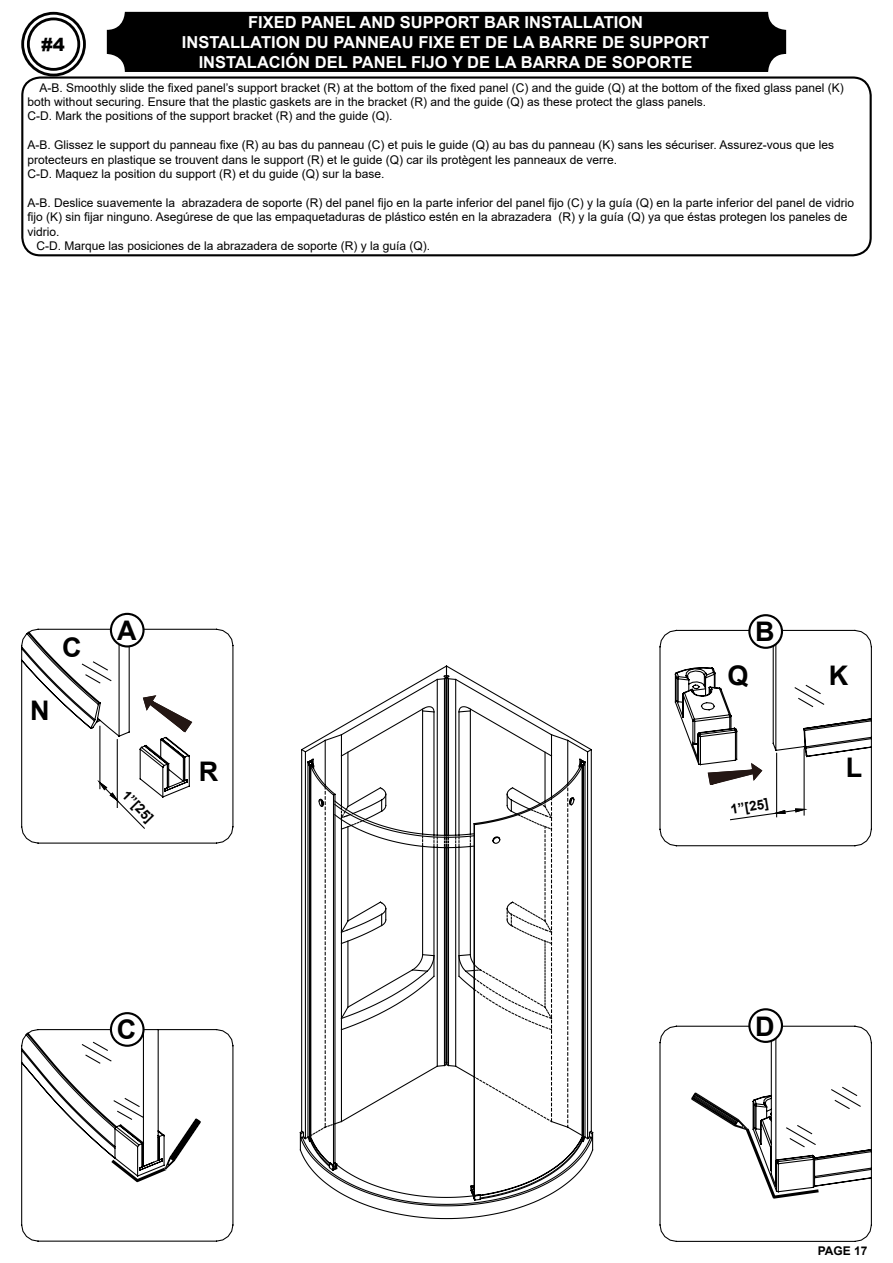
<style>
.page{position:relative;width:893px;height:1263px;background:#fff}
.page>*{position:absolute;margin:0;border:0;box-sizing:border-box;transform-origin:0 0}
.t1{font:700 27px "Arial";color:#000}
.t2{font:900 18px "Arial";color:#000}
.t3{font:700 16.5px/19.8px "Arial";color:#fff;text-align:center}
.t4{font:700 13.5px "Arial";color:#000}
.t5{font:12px/14.4px "Arial";color:#000}
.t6{font:700 12px "Arial";color:#000}
</style>
<div class="page">
<div style="left:21px;top:12px;width:65px;height:64px;border:3px solid #000;border-radius:50%"></div>
<div style="left:27px;top:18px;width:53px;height:53px;border:3px solid #000;border-radius:50%"></div>
<div style="left:21px;top:76px;width:851px;height:180px;border:2px solid #000;border-radius:18px"></div>
<div style="left:107px;top:12px;width:679px;height:60px;background:#000;border-radius:18px"></div>
<svg style="left:21px;top:628px;width:213px;height:216px"></svg>
<svg style="left:142px;top:694px;width:51px;height:40px"></svg>
<svg style="left:21px;top:1028px;width:213px;height:214px"></svg>
<svg style="left:108px;top:1118px;width:93px;height:67px"></svg>
<svg style="left:659px;top:1025px;width:213px;height:217px"></svg>
<svg style="left:691px;top:1092px;width:131px;height:109px"></svg>
<svg style="left:299px;top:1132px;width:295px;height:87px"></svg>
<svg style="left:583px;top:744px;width:10px;height:396px"></svg>
<hr style="left:446px;top:666px;width:1px;height:169px;background:#000">
<svg style="left:301px;top:748px;width:3px;height:316px"></svg>
<svg style="left:304px;top:674px;width:161px;height:466px"></svg>
<svg style="left:309px;top:676px;width:274px;height:523px"></svg>
<svg style="left:659px;top:629px;width:213px;height:218px"></svg>
<svg style="left:707px;top:761px;width:57px;height:25px"></svg>
<div style="left:111px;top:614px;width:33px;height:32px;background:#fff;border-radius:50%"></div>
<div style="left:110px;top:613px;width:35px;height:34px;border:2px solid #000;border-radius:50%"></div>
<div style="left:749px;top:615px;width:33px;height:33px;background:#fff;border-radius:50%"></div>
<div style="left:748px;top:614px;width:35px;height:35px;border:2px solid #000;border-radius:50%"></div>
<div style="left:111px;top:1013px;width:33px;height:33px;background:#fff;border-radius:50%"></div>
<div style="left:110px;top:1012px;width:35px;height:35px;border:2px solid #000;border-radius:50%"></div>
<div style="left:749px;top:1009px;width:33px;height:33px;background:#fff;border-radius:50%"></div>
<div style="left:748px;top:1008px;width:35px;height:35px;border:2px solid #000;border-radius:50%"></div>
<hr style="left:99px;top:726px;width:1px;height:63px;background:#000">
<hr style="left:117px;top:739px;width:1px;height:69px;background:#000">
<hr style="left:804px;top:749px;width:1px;height:66px;background:#000">
<hr style="left:776px;top:753px;width:1px;height:64px;background:#000">
<svg style="left:98px;top:781px;width:57px;height:49px"></svg>
<svg style="left:729px;top:798px;width:76px;height:23px"></svg>
<h3 class="t3" style="left:182px;top:13px;width:529px">FIXED PANEL AND SUPPORT BAR INSTALLATION<br>INSTALLATION DU PANNEAU FIXE ET DE LA BARRE DE SUPPORT<br>INSTALACIÓN DEL PANEL FIJO Y DE LA BARRA DE SOPORTE</h3>
<h2 class="t2" style="left:41px;top:31px;width:25px">#4</h2>
<p class="t5" style="left:28px;top:80px;width:818px;text-indent:12px">A-B. Smoothly slide the fixed panel’s support bracket (R) at the bottom of the fixed panel (C) and the guide (Q) at the bottom of the fixed glass panel (K) both without securing. Ensure that the plastic gaskets are in the bracket (R) and the guide (Q) as these protect the glass panels.<br>C-D. Mark the positions of the support bracket (R) and the guide (Q).</p>
<p class="t5" style="left:28px;top:138px;width:808px">A-B. Glissez le support du panneau fixe (R) au bas du panneau (C) et puis le guide (Q) au bas du panneau (K) sans les sécuriser. Assurez-vous que les protecteurs en plastique se trouvent dans le support (R) et le guide (Q) car ils protègent les panneaux de verre.<br>C-D. Maquez la position du support (R) et du guide (Q) sur la base.</p>
<p class="t5" style="left:28px;top:195px;width:828px">A-B. Deslice suavemente la abrazadera de soporte (R) del panel fijo en la parte inferior del panel fijo (C) y la guía (Q) en la parte inferior del panel de vidrio</p>
<p class="t5" style="left:28px;top:210px;width:821px">fijo (K) sin fijar ninguno. Asegúrese de que las empaquetaduras de plástico estén en la abrazadera (R) y la guía (Q) ya que éstas protegen los paneles de</p>
<p class="t5" style="left:28px;top:224px;width:34px">vidrio.</p>
<p class="t5" style="left:37px;top:238px;width:395px">C-D. Marque las posiciones de la abrazadera de soporte (R) y la guía (Q).</p>
<h1 class="t1" style="left:62px;top:629px;width:21px">C</h1>
<h1 class="t1" style="left:30px;top:691px;width:21px">N</h1>
<h1 class="t1" style="left:117px;top:612px;width:21px">A</h1>
<h1 class="t1" style="left:755px;top:613px;width:21px">B</h1>
<h1 class="t1" style="left:199px;top:752px;width:21px">R</h1>
<h1 class="t1" style="left:727px;top:656px;width:23px">Q</h1>
<p class="t4" style="left:132px;top:786px;width:40px;rotate:46deg">1”[25]</p>
<p class="t4" style="left:729px;top:800px;width:40px;rotate:-9deg">1”[25]</p>
<h1 class="t1" style="left:829px;top:656px;width:21px">K</h1>
<h1 class="t1" style="left:846px;top:749px;width:18px">L</h1>
<h1 class="t1" style="left:117px;top:1011px;width:21px">C</h1>
<h1 class="t1" style="left:755px;top:1007px;width:21px">D</h1>
<p class="t6" style="left:818px;top:1242px;width:51px">PAGE 17</p>
</div>
